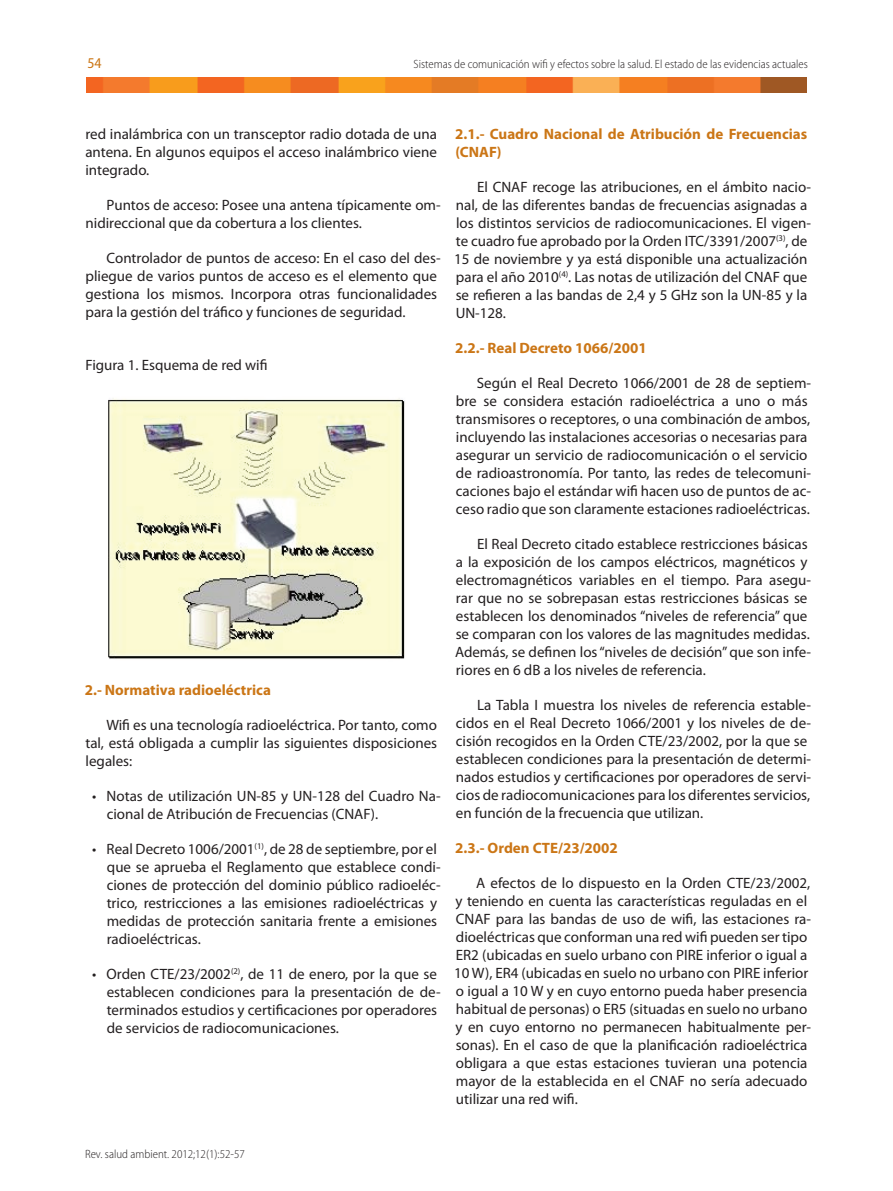
<style>
.page{position:relative;width:893px;height:1191px;background:#fff}
.page>*{position:absolute;margin:0;border:0;box-sizing:border-box;transform-origin:0 0}
.ARTICULO__texto{font:15px/18px "Myriad Pro";color:#231f20}
.ARTÍCULO__titulo_nor{font:700 15px/18px "Myriad Pro";color:#cb7616}
.TABLA__título{font:15px "Myriad Pro";color:#231f20}
.Número_de_página{font:semi-condensed 15px "Myriad Pro";color:#cb7616}
.t1{font:300 semi-condensed 12px "Myriad Pro";color:#231f20}
</style>
<div class="page">
<img style="left:86px;top:77px;width:721px;height:15px">
<img style="left:108px;top:398px;width:297px;height:261px">
<p class="Número_de_página" style="left:87px;top:54px;width:16px">54</p>
<p class="t1" style="left:414px;top:57px;width:396px">Sistemas de comunicación wifi y efectos sobre la salud. El estado de las evidencias actuales</p>
<p class="ARTICULO__texto" style="left:85px;top:125px;width:353px;text-align:justify">red inalámbrica con un transceptor radio dotada de una antena. En algunos equipos el acceso inalámbrico viene integrado.</p>
<p class="ARTICULO__texto" style="left:86px;top:196px;width:357px;text-indent:21px">Puntos de acceso: Posee una antena típicamente om&shy;nidireccional que da cobertura a los clientes.</p>
<p class="ARTICULO__texto" style="left:85px;top:249px;width:357px;text-indent:21px">Controlador de puntos de acceso: En el caso del des&shy;pliegue de varios puntos de acceso es el elemento que gestiona los mismos. Incorpora otras funcionalidades para la gestión del tráfico y funciones de seguridad.</p>
<p class="TABLA__título" style="left:85px;top:356px;width:184px">Figura 1. Esquema de red wifi</p>
<p class="ARTÍCULO__titulo_nor" style="left:85px;top:680px;width:188px">2.- Normativa radioeléctrica</p>
<p class="ARTICULO__texto" style="left:85px;top:715px;width:353px;text-align:justify;text-indent:21px">Wifi es una tecnología radioeléctrica. Por tanto, como tal, está obligada a cumplir las siguientes disposiciones legales:</p>
<p class="ARTICULO__texto" style="left:107px;top:787px;width:335px;text-indent:-14px">• Notas de utilización UN-85 y UN-128 del Cuadro Na&shy;cional de Atribución de Frecuencias (CNAF).</p>
<p class="ARTICULO__texto" style="left:107px;top:840px;width:336px;text-indent:-14px">• Real Decreto 1006/2001<sup>(1)</sup>, de 28 de septiembre, por el que se aprueba el Reglamento que establece condi&shy;ciones de protección del dominio público radioeléc&shy;trico, restricciones a las emisiones radioeléctricas y medidas de protección sanitaria frente a emisiones radioeléctricas.</p>
<p class="ARTICULO__texto" style="left:107px;top:965px;width:336px;text-indent:-14px">• Orden CTE/23/2002<sup>(2)</sup>, de 11 de enero, por la que se establecen condiciones para la presentación de de&shy;terminados estudios y certificaciones por operadores de servicios de radiocomunicaciones.</p>
<p class="ARTÍCULO__titulo_nor" style="left:455px;top:124px;width:354px">2.1.- Cuadro Nacional de Atribución de Frecuencias (CNAF)</p>
<p class="ARTICULO__texto" style="left:454px;top:178px;width:359px;text-indent:23px">El CNAF recoge las atribuciones, en el ámbito nacio&shy;nal, de las diferentes bandas de frecuencias asignadas a los distintos servicios de radiocomunicaciones. El vigen&shy;te cuadro fue aprobado por la Orden ITC/3391/2007<sup>(3)</sup>, de 15 de noviembre y ya está disponible una actualización para el año 2010<sup>(4)</sup>. Las notas de utilización del CNAF que se refieren a las bandas de 2,4 y 5 GHz son la UN-85 y la UN-128.</p>
<p class="ARTÍCULO__titulo_nor" style="left:455px;top:338px;width:193px">2.2.- Real Decreto 1066/2001</p>
<p class="ARTICULO__texto" style="left:456px;top:374px;width:357px;text-indent:21px">Según el Real Decreto 1066/2001 de 28 de septiem&shy;bre se considera estación radioeléctrica a uno o más transmisores o receptores, o una combinación de ambos, incluyendo las instalaciones accesorias o necesarias para asegurar un servicio de radiocomunicación o el servicio de radioastronomía. Por tanto, las redes de telecomuni&shy;caciones bajo el estándar wifi hacen uso de puntos de ac&shy;ceso radio que son claramente estaciones radioeléctricas.</p>
<p class="ARTICULO__texto" style="left:455px;top:535px;width:358px;text-indent:22px">El Real Decreto citado establece restricciones básicas a la exposición de los campos eléctricos, magnéticos y electromagnéticos variables en el tiempo. Para asegu&shy;rar que no se sobrepasan estas restricciones básicas se establecen los denominados “niveles de referencia” que se comparan con los valores de las magnitudes medidas.<br>Además, se definen los “niveles de decisión” que son infe&shy;riores en 6 dB a los niveles de referencia.</p>
<p class="ARTICULO__texto" style="left:456px;top:696px;width:357px;text-indent:21px">La Tabla I muestra los niveles de referencia estable&shy;cidos en el Real Decreto 1066/2001 y los niveles de de&shy;cisión recogidos en la Orden CTE/23/2002, por la que se establecen condiciones para la presentación de determi&shy;nados estudios y certificaciones por operadores de servi&shy;cios de radiocomunicaciones para los diferentes servicios, en función de la frecuencia que utilizan.</p>
<p class="ARTÍCULO__titulo_nor" style="left:455px;top:838px;width:164px">2.3.- Orden CTE/23/2002</p>
<p class="ARTICULO__texto" style="left:454px;top:874px;width:359px;text-indent:22px">A efectos de lo dispuesto en la Orden CTE/23/2002, y teniendo en cuenta las características reguladas en el CNAF para las bandas de uso de wifi, las estaciones ra&shy;dioeléctricas que conforman una red wifi pueden ser tipo ER2 (ubicadas en suelo urbano con PIRE inferior o igual a 10 W), ER4 (ubicadas en suelo no urbano con PIRE inferior o igual a 10 W y en cuyo entorno pueda haber presencia habitual de personas) o ER5 (situadas en suelo no urbano y en cuyo entorno no permanecen habitualmente per&shy;sonas). En el caso de que la planificación radioeléctrica obligara a que estas estaciones tuvieran una potencia mayor de la establecida en el CNAF no sería adecuado utilizar una red wifi.</p>
<p class="t1" style="left:85px;top:1146px;width:161px">Rev. salud ambient. 2012;12(1):52-57</p>
</div>
